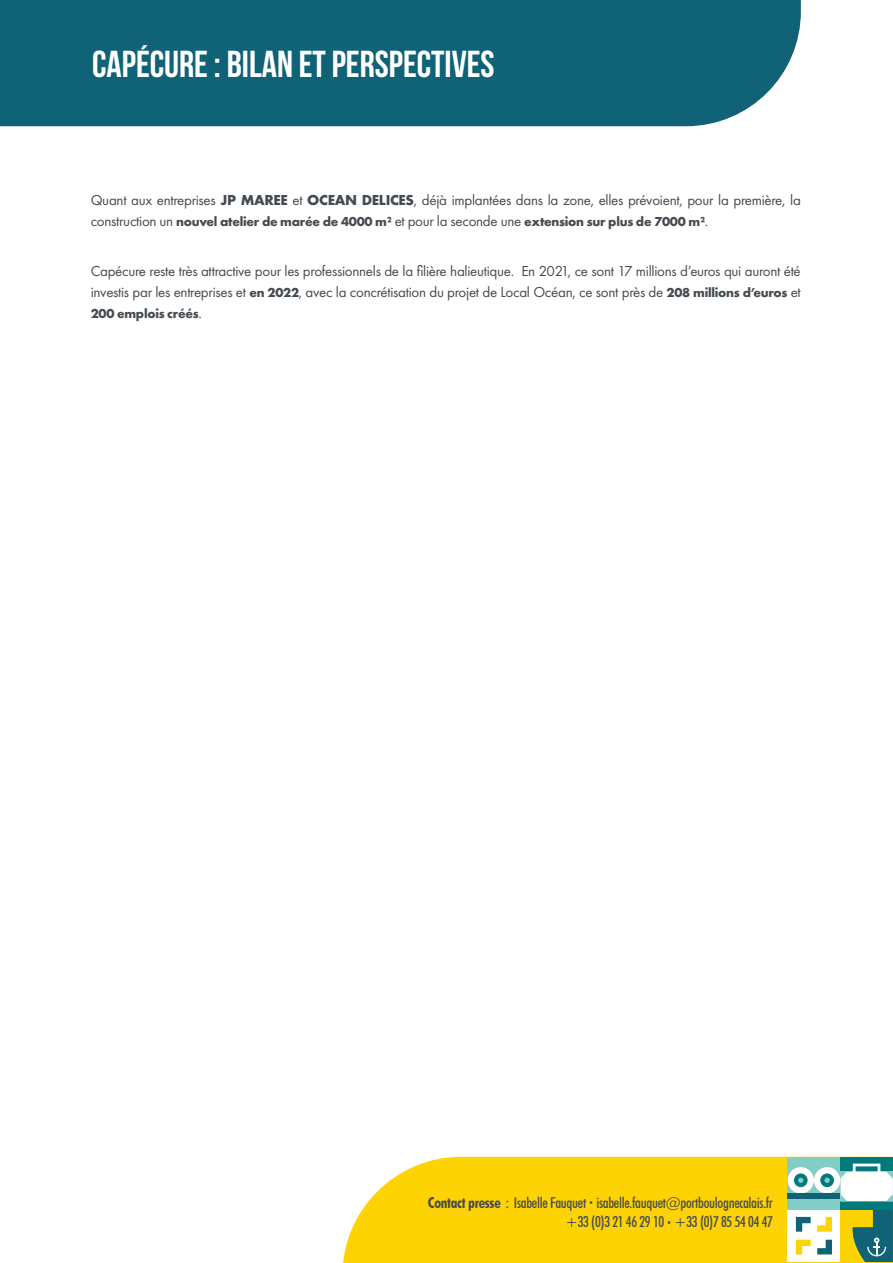
<style>
.page{position:relative;width:893px;height:1263px;background:#fff}
.page>*{position:absolute;margin:0;border:0;box-sizing:border-box;transform-origin:0 0}
.t1{font:700 37.5px "Bebas Neue";color:#fff}
.petit_paragraphe{font:15px/21px "Futura PT";letter-spacing:-.02em;color:#444b50}
.t2{font:500 condensed 15px/19.5px "Futura BT";letter-spacing:-.02em;color:#444b50;text-align:right}
.petit_paragraphe-2{font:700 13.5px "Futura PT";letter-spacing:-.02em;color:#444b50}
.s1{font-weight:700}
.s2{font-weight:400;font-size:15px}
.s3{font-weight:700;font-size:13.5px}
.s4{font-family:"Futura";font-weight:400;font-stretch:normal}
.s5{font-size:9px}
</style>
<div class="page">
<div style="left:0;top:0;width:801px;height:126px;background:#106376"></div>
<div style="left:343px;top:1157px;width:550px;height:106px;background:#fed304"></div>
<div style="left:840px;top:1209px;width:53px;height:53px;background:#fed304"></div>
<svg style="left:851px;top:1209px;width:42px;height:53px"></svg>
<div style="left:840px;top:1157px;width:53px;height:52px;background:#007a7c"></div>
<svg style="left:840px;top:1163px;width:53px;height:38px;background:#cde6e6"></svg>
<div style="left:788px;top:1209px;width:52px;height:53px;background:#fff"></div>
<svg style="left:796px;top:1217px;width:15px;height:15px"></svg>
<svg style="left:796px;top:1240px;width:15px;height:14px"></svg>
<svg style="left:817px;top:1240px;width:15px;height:14px"></svg>
<svg style="left:817px;top:1217px;width:15px;height:15px"></svg>
<div style="left:788px;top:1157px;width:52px;height:52px;background:#81cec7"></div>
<div style="left:788px;top:1167px;width:26px;height:26px;background:#fff;border-radius:50%"></div>
<div style="left:794px;top:1173px;width:14px;height:14px;background:#007a7c;border-radius:50%"></div>
<svg style="left:798px;top:1178px;width:5px;height:5px"></svg>
<div style="left:814px;top:1167px;width:26px;height:26px;background:#fff;border-radius:50%"></div>
<div style="left:820px;top:1173px;width:14px;height:14px;background:#007a7c;border-radius:50%"></div>
<svg style="left:824px;top:1178px;width:6px;height:5px"></svg>
<div style="left:788px;top:1193px;width:52px;height:6px;background:#106376"></div>
<p class="t1" style="left:92px;top:44px;width:404px">CAPÉCURE : BILAN ET PERSPECTIVES</p>
<p class="petit_paragraphe" style="left:91px;top:189px;width:712px">Quant aux entreprises <span class="s1">JP MAREE</span> et <span class="s1">OCEAN DELICES</span>, déjà implantées dans la zone, elles prévoient, pour la première, la</p>
<p class="petit_paragraphe-2" style="left:91px;top:213px;width:619px"><span class="s2">construction un</span> nouvel atelier de marée de 4000 m² <span class="s2">et pour la seconde une</span> extension sur plus de 7000 m²<span class="s2">.</span></p>
<p class="petit_paragraphe" style="left:91px;top:261px;width:712px">Capécure reste très attractive pour les professionnels de la filière halieutique. En 2021, ce sont 17 millions d’euros qui auront été investis par les entreprises et <span class="s3">en 2022</span>, avec la concrétisation du projet de Local Océan, ce sont près de <span class="s3">208 millions d’euros</span> et</p>
<p class="petit_paragraphe-2" style="left:91px;top:305px;width:113px">200 emplois créés<span class="s2">.</span></p>
<p class="t2" style="left:428px;top:1193px;width:347px"><span class="s1">Contact presse</span> <span class="s4">:</span> Isabelle Fauquet <span class="s5">•</span> isabelle.fauquet@portboulognecalais.fr +33 (0)3 21 46 29 10 <span class="s5">•</span> +33 (0)7 85 54 04 47</p>
</div>
